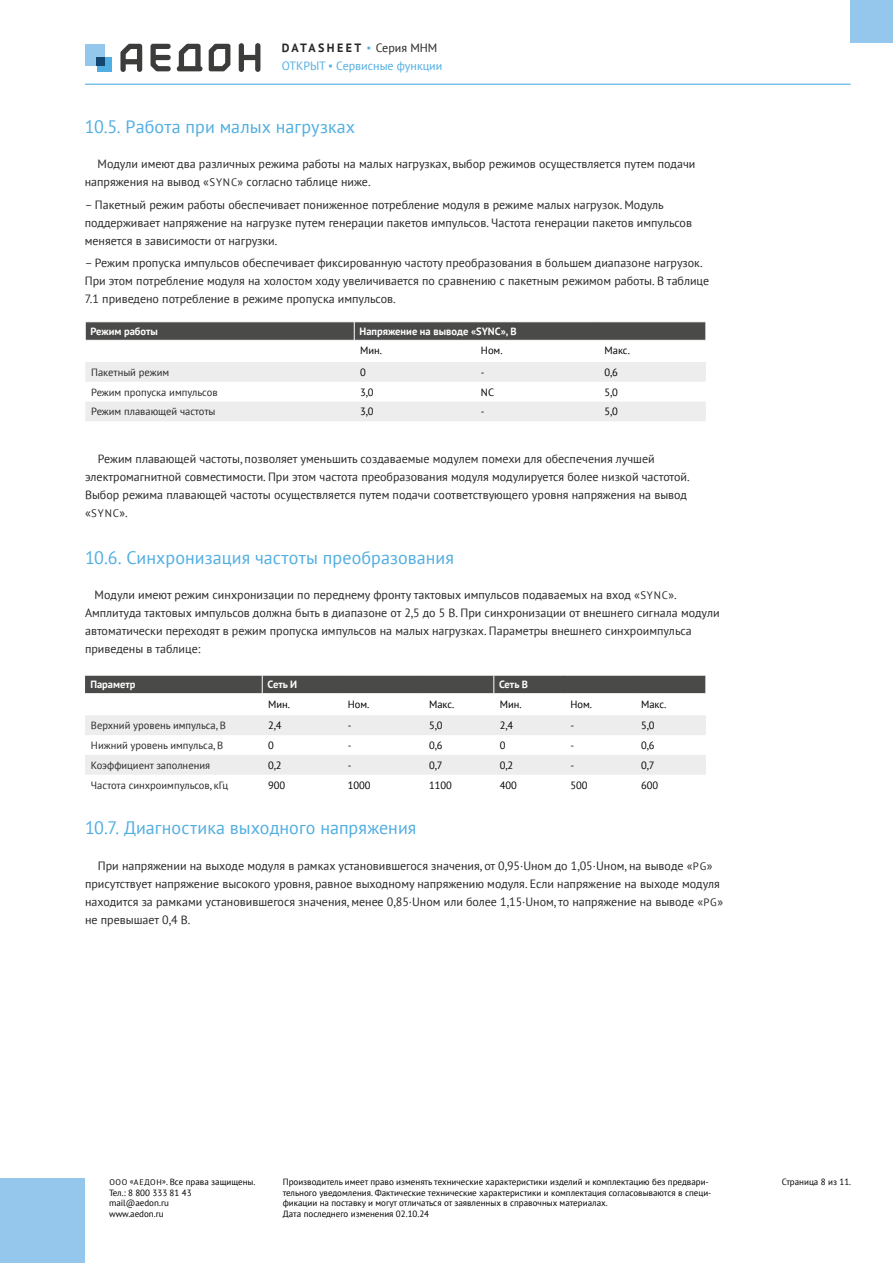
<style>
.page{position:relative;width:893px;height:1263px;background:#fff}
.page>*{position:absolute;margin:0;border:0;box-sizing:border-box;transform-origin:0 0}
.t1{font:18px "PT Sans";letter-spacing:.005em;color:#51aee2}
.t2{font:12px/18px "PT Sans";color:#282827}
.t3{font:12px "PT Sans";color:#51aee2}
.t4{font:700 12px "PT Sans";letter-spacing:.2em;color:#282827}
.t5{font:10.8px "PT Sans";color:#282827}
.t6{font:10.5px "PT Sans";color:#282827}
.t7{font:10.5px "PT Sans";color:#000}
.t8{font:700 10.5px "PT Sans";color:#fff}
.t9{font:9px/10.8px "PT Sans";color:#000}
.s1{font-family:"Arial";font-weight:400;color:#51aee2}
.s2{font-weight:400}
.s3{font-family:"Arial"}
.s4{font-size:10.8px}
.s5{font-size:12px}
.s6{font-size:8.1px}
</style>
<div class="page">
<div style="left:850px;top:0;width:43px;height:43px;background:#95c7ed"></div>
<div style="left:0;top:1178px;width:85px;height:85px;background:#95c7ed"></div>
<hr style="left:85px;top:84px;width:765px;height:1px;background:#51aee2">
<svg style="left:239px;top:43px;width:21px;height:29px"></svg>
<svg style="left:177px;top:44px;width:26px;height:27px"></svg>
<svg style="left:209px;top:44px;width:21px;height:27px"></svg>
<svg style="left:150px;top:44px;width:21px;height:27px"></svg>
<svg style="left:120px;top:44px;width:22px;height:28px"></svg>
<div style="left:85px;top:44px;width:20px;height:22px;background:#95c7ed"></div>
<div style="left:97px;top:57px;width:14px;height:14px;background:#51aee2"></div>
<div style="left:97px;top:57px;width:8px;height:9px;background:#144672"></div>
<svg style="left:85px;top:362px;width:621px;height:59px"></svg>
<svg style="left:85px;top:322px;width:621px;height:18px;background:#4f4f4e"></svg>
<svg style="left:85px;top:715px;width:621px;height:60px"></svg>
<svg style="left:85px;top:675px;width:621px;height:19px;background:#575756"></svg>
<hr style="left:494px;top:693px;width:70px;height:1px;background:#fff">
<hr style="left:564px;top:693px;width:71px;height:1px;background:#fff">
<hr style="left:635px;top:693px;width:71px;height:1px;background:#fff">
<p class="t4" style="left:282px;top:40px;width:157px">DATASHEET <span class="s1">▪</span> <span class="s2">Серия МНМ</span></p>
<p class="t3" style="left:282px;top:58px;width:162px">ОТКРЫТ <span class="s3">▪</span> Сервисные функции</p>
<h1 class="t1" style="left:85px;top:115px;width:272px">10.5. Работа при малых нагрузках</h1>
<p class="t2" style="left:85px;top:155px;width:612px;text-indent:13px">Модули имеют два различных режима работы на малых нагрузках, выбор режимов осуществляется путем подачи напряжения на вывод «<span class="s4">SYNC</span>» согласно таблице ниже.</p>
<p class="t2" style="left:85px;top:195px;width:609px">– Пакетный режим работы обеспечивает пониженное потребление модуля в режиме малых нагрузок. Модуль поддерживает напряжение на нагрузке путем генерации пакетов импульсов. Частота генерации пакетов импульсов меняется в зависимости от нагрузки.</p>
<p class="t2" style="left:85px;top:253px;width:626px">– Режим пропуска импульсов обеспечивает фиксированную частоту преобразования в большем диапазоне нагрузок.<br>При этом потребление модуля на холостом ходу увеличивается по сравнению с пакетным режимом работы. В таблице<br>7.1 приведено потребление в режиме пропуска импульсов.</p>
<p class="t8" style="left:91px;top:324px;width:69px">Режим работы</p>
<p class="t8" style="left:360px;top:324px;width:159px">Напряжение на выводе «SYNC», В</p>
<p class="t7" style="left:360px;top:344px;width:23px">Мин.</p>
<p class="t7" style="left:481px;top:344px;width:23px">Ном.</p>
<p class="t7" style="left:604px;top:344px;width:27px">Макс.</p>
<p class="t6" style="left:91px;top:365px;width:80px">Пакетный режим</p>
<p class="t7" style="left:360px;top:365px;width:7px">0</p>
<p class="t7" style="left:481px;top:365px;width:5px">-</p>
<p class="t7" style="left:604px;top:365px;width:15px">0,6</p>
<p class="t6" style="left:91px;top:385px;width:128px">Режим пропуска импульсов</p>
<p class="t7" style="left:360px;top:385px;width:15px">3,0</p>
<p class="t7" style="left:481px;top:385px;width:15px">NC</p>
<p class="t7" style="left:604px;top:385px;width:15px">5,0</p>
<p class="t6" style="left:91px;top:405px;width:126px">Режим плавающей частоты</p>
<p class="t7" style="left:360px;top:405px;width:15px">3,0</p>
<p class="t7" style="left:481px;top:405px;width:5px">-</p>
<p class="t7" style="left:604px;top:405px;width:15px">5,0</p>
<p class="t2" style="left:85px;top:449px;width:606px;text-indent:13px">Режим плавающей частоты, позволяет уменьшить создаваемые модулем помехи для обеспечения лучшей электромагнитной совместимости. При этом частота преобразования модуля модулируется более низкой частотой.<br>Выбор режима плавающей частоты осуществляется путем подачи соответствующего уровня напряжения на вывод</p>
<p class="t5" style="left:85px;top:506px;width:44px"><span class="s5">«</span>SYNC<span class="s5">».</span></p>
<h1 class="t1" style="left:85px;top:546px;width:371px">10.6. Синхронизация частоты преобразования</h1>
<p class="t2" style="left:85px;top:586px;width:636px;text-indent:10px">Модули имеют режим синхронизации по переднему фронту тактовых импульсов подаваемых на вход «<span class="s4">SYNC</span>».<br>Амплитуда тактовых импульсов должна быть в диапазоне от 2,5 до 5 В. При синхронизации от внешнего сигнала модули автоматически переходят в режим пропуска импульсов на малых нагрузках. Параметры внешнего синхроимпульса приведены в таблице:</p>
<p class="t8" style="left:90px;top:678px;width:47px">Параметр</p>
<p class="t8" style="left:268px;top:678px;width:31px">Сеть И</p>
<p class="t8" style="left:499px;top:678px;width:30px">Сеть В</p>
<p class="t7" style="left:268px;top:697px;width:23px">Мин.</p>
<p class="t7" style="left:348px;top:697px;width:23px">Ном.</p>
<p class="t7" style="left:429px;top:697px;width:27px">Макс.</p>
<p class="t7" style="left:500px;top:697px;width:23px">Мин.</p>
<p class="t7" style="left:570px;top:697px;width:23px">Ном.</p>
<p class="t7" style="left:641px;top:697px;width:27px">Макс.</p>
<p class="t6" style="left:91px;top:719px;width:137px">Верхний уровень импульса, В</p>
<p class="t7" style="left:268px;top:719px;width:15px">2,4</p>
<p class="t7" style="left:348px;top:719px;width:5px">-</p>
<p class="t7" style="left:429px;top:719px;width:15px">5,0</p>
<p class="t7" style="left:500px;top:719px;width:15px">2,4</p>
<p class="t7" style="left:570px;top:719px;width:5px">-</p>
<p class="t7" style="left:641px;top:719px;width:15px">5,0</p>
<p class="t6" style="left:91px;top:738px;width:134px">Нижний уровень импульса, В</p>
<p class="t7" style="left:268px;top:738px;width:7px">0</p>
<p class="t7" style="left:348px;top:738px;width:5px">-</p>
<p class="t7" style="left:429px;top:738px;width:15px">0,6</p>
<p class="t7" style="left:500px;top:738px;width:7px">0</p>
<p class="t7" style="left:570px;top:738px;width:5px">-</p>
<p class="t7" style="left:641px;top:738px;width:15px">0,6</p>
<p class="t6" style="left:91px;top:758px;width:121px">Коэффициент заполнения</p>
<p class="t7" style="left:268px;top:758px;width:15px">0,2</p>
<p class="t7" style="left:348px;top:758px;width:5px">-</p>
<p class="t7" style="left:429px;top:758px;width:15px">0,7</p>
<p class="t7" style="left:500px;top:758px;width:15px">0,2</p>
<p class="t7" style="left:570px;top:758px;width:5px">-</p>
<p class="t7" style="left:641px;top:758px;width:15px">0,7</p>
<p class="t6" style="left:91px;top:778px;width:139px">Частота синхроимпульсов, кГц</p>
<p class="t7" style="left:268px;top:778px;width:19px">900</p>
<p class="t7" style="left:348px;top:778px;width:24px">1000</p>
<p class="t7" style="left:429px;top:778px;width:24px">1100</p>
<p class="t7" style="left:500px;top:778px;width:19px">400</p>
<p class="t7" style="left:570px;top:778px;width:19px">500</p>
<p class="t7" style="left:641px;top:778px;width:19px">600</p>
<h1 class="t1" style="left:85px;top:816px;width:333px">10.7. Диагностика выходного напряжения</h1>
<p class="t2" style="left:85px;top:856px;width:639px;text-indent:13px">При напряжении на выходе модуля в рамках установившегося значения, от 0,95·Uном до 1,05·Uном, на выводе «<span class="s4">PG</span>» присутствует напряжение высокого уровня, равное выходному напряжению модуля. Если напряжение на выходе модуля находится за рамками установившегося значения, менее 0,85·Uном или более 1,15·Uном, то напряжение на выводе «<span class="s4">PG</span>» не превышает 0,4 В.</p>
<p class="t9" style="left:283px;top:1176px;width:430px">Производитель имеет право изменять технические характеристики изделий и комплектацию без предвари&shy;тельного уведомления. Фактические технические характеристики и комплектация согласовываются в специ&shy;фикации на поставку и могут отличаться от заявленных в справочных материалах.<br>Дата последнего изменения 02.10.24</p>
<p class="t9" style="left:109px;top:1176px;width:148px"><span class="s6">ООО «АЕДОН»</span>. Все права защищены.</p>
<p class="t9" style="left:782px;top:1176px;width:71px">Страница 8 из 11.</p>
<p class="t9" style="left:109px;top:1187px;width:84px">Тел.: 8 800 333 81 43 mail@aedon.ru www.aedon.ru</p>
</div>
